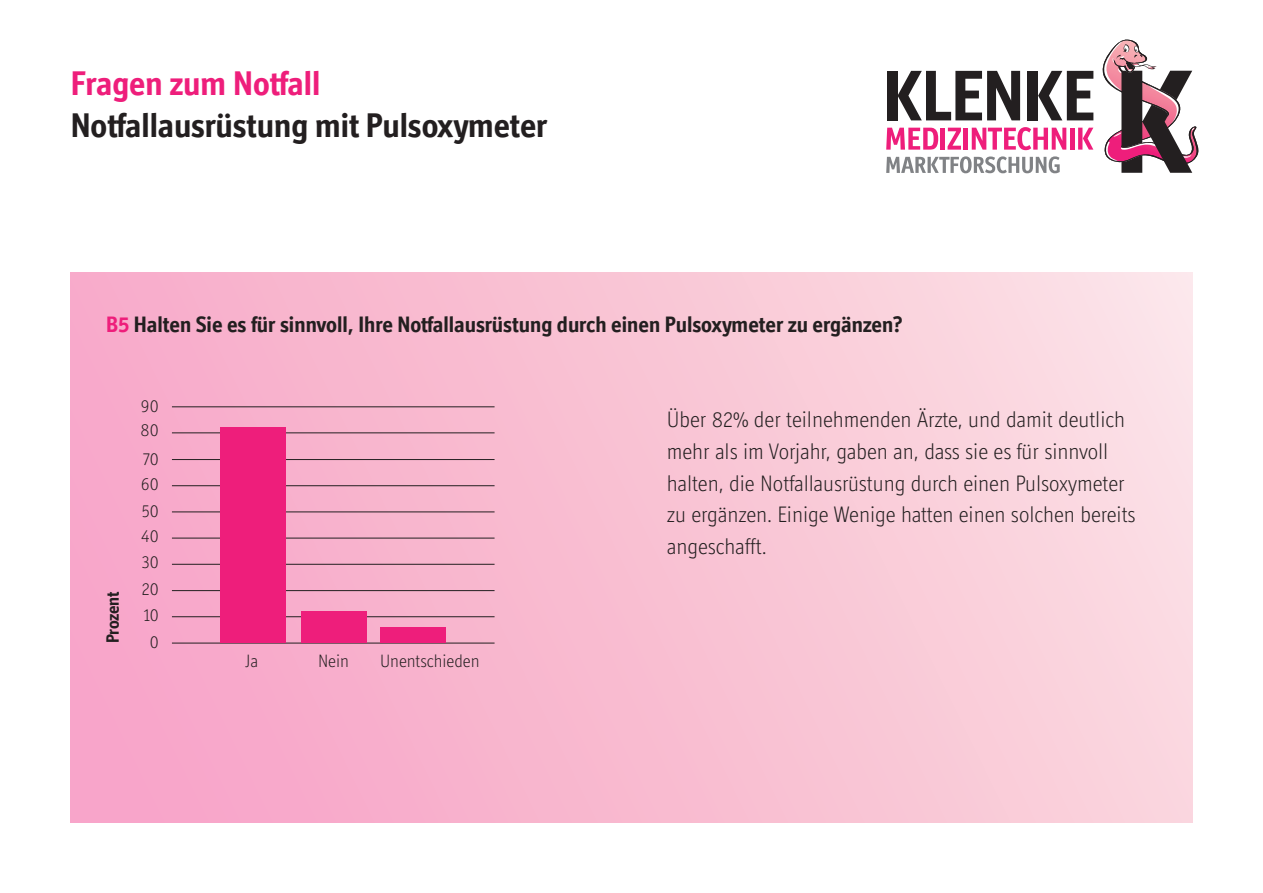
<style>
.page{position:relative;width:1263px;height:893px;background:#fff}
.page>*{position:absolute;margin:0;border:0;box-sizing:border-box;transform-origin:0 0}
.t1{font:700 34.5px "Officina Display ITC Std";color:#231f20}
.t2{font:700 34.5px "Officina Display ITC Std";color:#ee1e7b}
.t3{font:300 22.5px/31.8px "Officina Display ITC Std";color:#231f20}
.t4{font:700 22.5px "Officina Display ITC Std";color:#231f20}
.t5{font:300 18px "Officina Display ITC Std";color:#231f20}
.t6{font:700 18px "Officina Display ITC Std";letter-spacing:-.02em;color:#231f20}
.s1{color:#ee1e7b}
</style>
<div class="page">
<svg style="left:886px;top:128px;width:52px;height:22px"></svg>
<div style="left:940px;top:128px;width:5px;height:22px;background:#ee1e7b"></div>
<svg style="left:947px;top:128px;width:14px;height:22px"></svg>
<hr style="left:964px;top:128px;width:4px;height:22px;background:#ee1e7b">
<svg style="left:972px;top:127px;width:94px;height:23px"></svg>
<hr style="left:1070px;top:128px;width:4px;height:22px;background:#ee1e7b">
<svg style="left:1078px;top:128px;width:15px;height:22px"></svg>
<svg style="left:886px;top:156px;width:174px;height:17px"></svg>
<svg style="left:1102px;top:39px;width:97px;height:134px"></svg>
<div style="left:1028px;top:71px;width:10px;height:49px;background:#231f20"></div>
<svg style="left:1038px;top:71px;width:55px;height:49px"></svg>
<div style="left:887px;top:71px;width:10px;height:49px;background:#231f20"></div>
<svg style="left:897px;top:71px;width:123px;height:49px"></svg>
<div style="left:71px;top:272px;width:1121px;height:550px;background:linear-gradient(to right,#f7a4c6,#fbdde1)"></div>
<hr style="left:172px;top:643px;width:323px;height:1px;background:#231f20">
<hr style="left:172px;top:616px;width:323px;height:1px;background:#231f20">
<hr style="left:172px;top:590px;width:323px;height:1px;background:#231f20">
<hr style="left:172px;top:564px;width:323px;height:1px;background:#231f20">
<hr style="left:172px;top:538px;width:323px;height:1px;background:#231f20">
<hr style="left:172px;top:511px;width:323px;height:1px;background:#231f20">
<hr style="left:172px;top:485px;width:323px;height:1px;background:#231f20">
<hr style="left:172px;top:459px;width:323px;height:1px;background:#231f20">
<hr style="left:172px;top:432px;width:323px;height:1px;background:#231f20">
<hr style="left:172px;top:406px;width:323px;height:1px;background:#231f20">
<div style="left:301px;top:611px;width:66px;height:32px;background:#ee1e7b"></div>
<div style="left:221px;top:427px;width:65px;height:216px;background:#ee1e7b"></div>
<div style="left:380px;top:627px;width:66px;height:16px;background:#ee1e7b"></div>
<h1 class="t2" style="left:71px;top:63px;width:251px">Fragen zum Notfall</h1>
<h1 class="t1" style="left:71px;top:105px;width:479px">Notfallausrüstung mit Pulsoxymeter</h1>
<p class="t4" style="left:106px;top:311px;width:798px"><span class="s1">B5</span> Halten Sie es für sinnvoll, Ihre Notfallausrüstung durch einen Pulsoxymeter zu ergänzen?</p>
<p class="t6" style="left:102px;top:643px;width:54px;rotate:-90deg">Prozent</p>
<p class="t5" style="left:141px;top:395px;width:19px">90</p>
<p class="t5" style="left:141px;top:420px;width:20px">80</p>
<p class="t5" style="left:143px;top:448px;width:18px">70</p>
<p class="t5" style="left:141px;top:474px;width:19px">60</p>
<p class="t5" style="left:142px;top:500px;width:18px">50</p>
<p class="t5" style="left:141px;top:525px;width:19px">40</p>
<p class="t5" style="left:142px;top:552px;width:18px">30</p>
<p class="t5" style="left:142px;top:579px;width:18px">20</p>
<p class="t5" style="left:143px;top:605px;width:17px">10</p>
<p class="t5" style="left:150px;top:631px;width:10px">0</p>
<p class="t5" style="left:245px;top:651px;width:14px">Ja</p>
<p class="t5" style="left:318px;top:651px;width:32px">Nein</p>
<p class="t5" style="left:380px;top:651px;width:101px">Unentschieden</p>
<p class="t3" style="left:667px;top:403px;width:470px">Über 82% der teilnehmenden Ärzte, und damit deutlich mehr als im Vorjahr, gaben an, dass sie es für sinnvoll halten, die Notfallausrüstung durch einen Pulsoxymeter zu ergänzen. Einige Wenige hatten einen solchen bereits angeschafft.</p>
</div>
